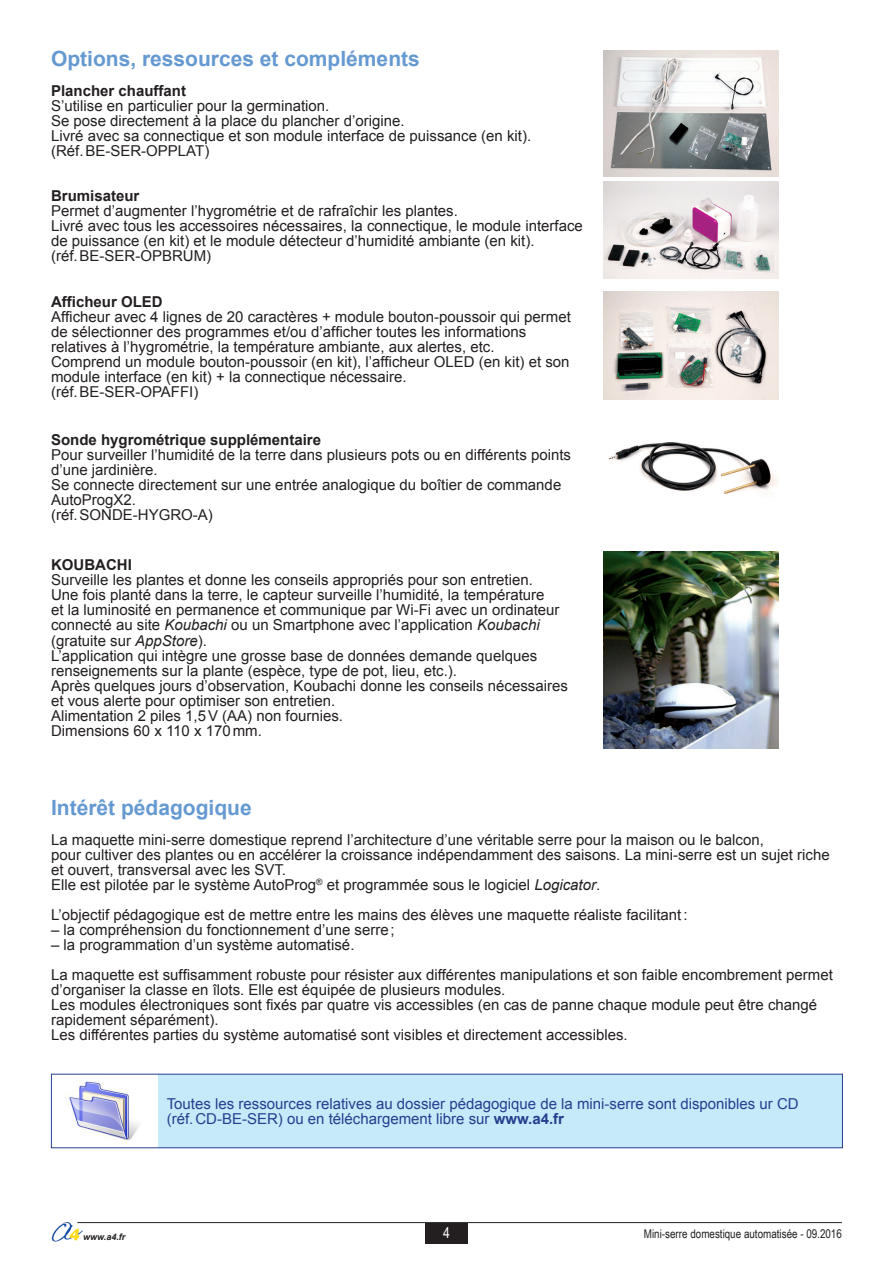
<style>
.page{position:relative;width:893px;height:1263px;background:#fff}
.page>*{position:absolute;margin:0;border:0;box-sizing:border-box;transform-origin:0 0}
.t1{font:700 21px "Arial";color:#6599d1}
.t2{font:15px/15px "Arial";color:#231f20}
.t3{font:15px/15px "Arial";color:#253f8e}
.t4{font:700 15px "Arial";color:#231f20}
.t5{font:15px "Arial Narrow";color:#fff}
.t6{font:12px "Arial Narrow";color:#231f20}
.t7{font:italic 700 9px "Arial";color:#231f20}
.s1{font-style:italic}
.s2{font-weight:700}
</style>
<div class="page">
<img style="left:51px;top:1222px;width:32px;height:19px">
<hr style="left:77px;top:1222px;width:765px;height:1px;background:#231f20">
<div style="left:425px;top:1223px;width:43px;height:20px;background:#231f20"></div>
<img style="left:603px;top:51px;width:175px;height:125px">
<img style="left:603px;top:182px;width:175px;height:97px">
<img style="left:603px;top:292px;width:175px;height:108px">
<img style="left:608px;top:442px;width:170px;height:52px">
<img style="left:603px;top:552px;width:175px;height:196px">
<div style="left:158px;top:1074px;width:685px;height:74px;background:#c6eafa"></div>
<img style="left:68px;top:1081px;width:72px;height:60px">
<div style="left:51px;top:1074px;width:792px;height:74px;border:1px solid #253f8e"></div>
<p class="t1" style="left:51px;top:45px;width:370px">Options, ressources et compléments</p>
<p class="t4" style="left:51px;top:81px;width:137px">Plancher chauffant</p>
<p class="t2" style="left:51px;top:99px;width:280px">S’utilise en particulier pour la germination.</p>
<p class="t2" style="left:51px;top:114px;width:355px">Se pose directement à la place du plancher d’origine.</p>
<p class="t2" style="left:51px;top:129px;width:482px">Livré avec sa connectique et son module interface de puissance (en kit).</p>
<p class="t2" style="left:51px;top:144px;width:160px">(Réf.BE-SER-OPPLAT)</p>
<p class="t4" style="left:51px;top:186px;width:90px">Brumisateur</p>
<p class="t2" style="left:51px;top:204px;width:408px">Permet d’augmenter l’hygrométrie et de rafraîchir les plantes.</p>
<p class="t2" style="left:51px;top:219px;width:533px">Livré avec tous les accessoires nécessaires, la connectique, le module interface</p>
<p class="t2" style="left:51px;top:234px;width:485px">de puissance (en kit) et le module détecteur d’humidité ambiante (en kit).</p>
<p class="t2" style="left:51px;top:249px;width:162px">(réf.BE-SER-OPBRUM)</p>
<p class="t4" style="left:51px;top:292px;width:113px">Afficheur OLED</p>
<p class="t2" style="left:51px;top:310px;width:521px">Afficheur avec 4 lignes de 20 caractères + module bouton-poussoir qui permet de sélectionner des programmes et/ou d’afficher toutes les informations relatives à l’hygrométrie, la température ambiante, aux alertes, etc.</p>
<p class="t2" style="left:51px;top:355px;width:520px">Comprend un module bouton-poussoir (en kit), l’afficheur OLED (en kit) et son module interface (en kit) + la connectique nécessaire.</p>
<p class="t2" style="left:51px;top:385px;width:149px">(réf.BE-SER-OPAFFI)</p>
<p class="t4" style="left:51px;top:430px;width:272px">Sonde hygrométrique supplémentaire</p>
<p class="t2" style="left:51px;top:447px;width:521px">Pour surveiller l’humidité de la terre dans plusieurs pots ou en différents points d’une jardinière.</p>
<p class="t2" style="left:51px;top:477px;width:512px">Se connecte directement sur une entrée analogique du boîtier de commande<br>AutoProgX2.</p>
<p class="t2" style="left:51px;top:507px;width:163px">(réf.SONDE-HYGRO-A)</p>
<p class="t4" style="left:51px;top:555px;width:82px">KOUBACHI</p>
<p class="t2" style="left:51px;top:573px;width:483px">Surveille les plantes et donne les conseils appropriés pour son entretien.</p>
<p class="t2" style="left:51px;top:588px;width:510px">Une fois planté dans la terre, le capteur surveille l’humidité, la température et la luminosité en permanence et communique par Wi-Fi avec un ordinateur connecté au site <span class="s1">Koubachi</span> ou un Smartphone avec l’application <span class="s1">Koubachi </span>(gratuite sur <span class="s1">AppStore</span>).</p>
<p class="t2" style="left:51px;top:648px;width:488px">L’application qui intègre une grosse base de données demande quelques renseignements sur la plante (espèce, type de pot, lieu, etc.).</p>
<p class="t2" style="left:51px;top:678px;width:518px">Après quelques jours d’observation, Koubachi donne les conseils nécessaires et vous alerte pour optimiser son entretien.</p>
<p class="t2" style="left:51px;top:708px;width:294px">Alimentation 2 piles 1,5V (AA) non fournies.</p>
<p class="t2" style="left:51px;top:723px;width:212px">Dimensions 60 x 110 x 170mm.</p>
<p class="t1" style="left:51px;top:793px;width:202px">Intérêt pédagogique</p>
<p class="t2" style="left:51px;top:832px;width:714px">La maquette mini-serre domestique reprend l’architecture d’une véritable serre pour la maison ou le balcon,</p>
<p class="t2" style="left:51px;top:847px;width:780px">pour cultiver des plantes ou en accélérer la croissance indépendamment des saisons. La mini-serre est un sujet riche et ouvert, transversal avec les SVT.</p>
<p class="t2" style="left:51px;top:877px;width:551px">Elle est pilotée par le système AutoProg<sup>®</sup> et programmée sous le logiciel <span class="s1">Logicator</span>.</p>
<p class="t2" style="left:51px;top:907px;width:638px">L’objectif pédagogique est de mettre entre les mains des élèves une maquette réaliste facilitant:</p>
<p class="t2" style="left:51px;top:922px;width:345px">– la compréhension du fonctionnement d’une serre;</p>
<p class="t2" style="left:51px;top:937px;width:305px">– la programmation d’un système automatisé.</p>
<p class="t2" style="left:51px;top:967px;width:783px">La maquette est suffisamment robuste pour résister aux différentes manipulations et son faible encombrement permet d’organiser la classe en îlots. Elle est équipée de plusieurs modules.</p>
<p class="t2" style="left:51px;top:997px;width:768px">Les modules électroniques sont fixés par quatre vis accessibles (en cas de panne chaque module peut être changé rapidement séparément).</p>
<p class="t2" style="left:51px;top:1027px;width:578px">Les différentes parties du système automatisé sont visibles et directement accessibles.</p>
<p class="t3" style="left:167px;top:1096px;width:633px">Toutes les ressources relatives au dossier pédagogique de la mini-serre sont disponibles ur CD (réf.CD-BE-SER) ou en téléchargement libre sur <span class="s2">www.a4.fr</span></p>
<p class="t7" style="left:83px;top:1231px;width:44px">www.a4.fr</p>
<p class="t5" style="left:443px;top:1222px;width:8px">4</p>
<p class="t6" style="left:644px;top:1225px;width:199px">Mini-serre domestique automatisée - 09.2016</p>
</div>
